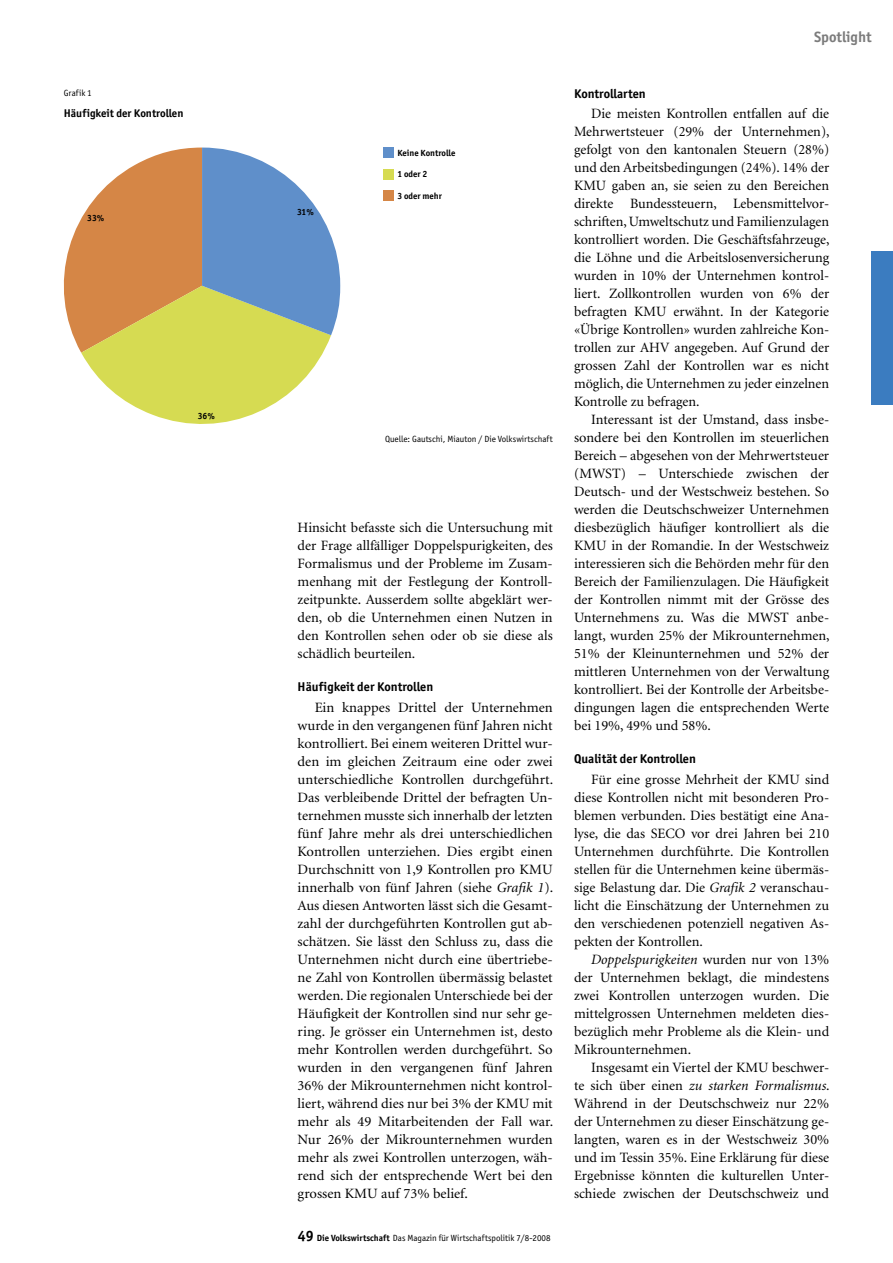
<style>
.page{position:relative;width:893px;height:1263px;background:#fff}
.page>*{position:absolute;margin:0;border:0;box-sizing:border-box;transform-origin:0 0}
.Rubriktitel_rechts{font:700 15px "Officina San ITC";color:#7c7c7c}
._03_Grundschrift{font:14.25px/18px "Minion";color:#000;text-align:justify}
._05_Zwischentitel_2{font:700 12.75px "Officina San ITC";color:#000}
._07a_Legende_Bold{font:700 11.25px "Officina San ITC";color:#000}
._08_Abbildungen{font:9px "Officina San ITC";color:#000}
.t1{font:700 9px "Officina San ITC";color:#000}
.s1{font-style:italic}
.s2{font-weight:700;font-size:15px}
.s3{font-weight:700}
</style>
<div class="page">
<div style="left:872px;top:252px;width:21px;height:153px;background:#3b7cc0"></div>
<svg style="left:63px;top:148px;width:277px;height:276px"></svg>
<div style="left:383px;top:148px;width:10px;height:10px;background:#5f8fca"></div>
<div style="left:383px;top:169px;width:10px;height:11px;background:#d6db52"></div>
<div style="left:383px;top:190px;width:10px;height:11px;background:#d58646"></div>
<p class="_08_Abbildungen" style="left:64px;top:87px;width:30px">Grafik 1</p>
<p class="_07a_Legende_Bold" style="left:64px;top:106px;width:121px">Häufigkeit der Kontrollen</p>
<p class="t1" style="left:87px;top:212px;width:19px">33%</p>
<p class="t1" style="left:198px;top:410px;width:19px">36%</p>
<p class="t1" style="left:397px;top:147px;width:60px">Keine Kontrolle</p>
<p class="t1" style="left:297px;top:206px;width:18px">31%</p>
<p class="t1" style="left:397px;top:169px;width:32px">1 oder 2</p>
<p class="t1" style="left:397px;top:190px;width:46px">3 oder mehr</p>
<p class="_08_Abbildungen" style="left:385px;top:434px;width:169px">Quelle: Gautschi, Miauton / Die Volkswirtschaft</p>
<p class="_03_Grundschrift" style="left:298px;top:518px;width:257px">Hinsicht befasste sich die Untersuchung mit der Frage allfälliger Doppelspurigkeiten, des Formalismus und der Probleme im Zusam&shy;menhang mit der Festlegung der Kontroll&shy;zeitpunkte. Ausserdem sollte abgeklärt wer&shy;den, ob die Unternehmen einen Nutzen in den Kontrollen sehen oder ob sie diese als schädlich beurteilen.</p>
<p class="_05_Zwischentitel_2" style="left:298px;top:678px;width:137px">Häufigkeit der Kontrollen</p>
<p class="_03_Grundschrift" style="left:298px;top:698px;width:257px;text-indent:17px">Ein knappes Drittel der Unternehmen wurde in den vergangenen fünf Jahren nicht kontrolliert. Bei einem weiteren Drittel wur&shy;den im gleichen Zeitraum eine oder zwei unterschiedliche Kontrollen durchgeführt.<br>Das verbleibende Drittel der befragten Un&shy;ternehmen musste sich innerhalb der letzten fünf Jahre mehr als drei unterschiedlichen Kontrollen unterziehen. Dies ergibt einen Durchschnitt von 1,9 Kontrollen pro KMU innerhalb von fünf Jahren (siehe <span class="s1">Grafik 1</span>).<br>Aus diesen Antworten lässt sich die Gesamt&shy;zahl der durchgeführten Kontrollen gut ab&shy;schätzen. Sie lässt den Schluss zu, dass die Unternehmen nicht durch eine übertriebe&shy;ne Zahl von Kontrollen übermässig belastet werden. Die regionalen Unterschiede bei der Häufigkeit der Kontrollen sind nur sehr ge&shy;ring. Je grösser ein Unternehmen ist, desto mehr Kontrollen werden durchgeführt. So wurden in den vergangenen fünf Jahren 36% der Mikrounternehmen nicht kontrol&shy;liert, während dies nur bei 3% der KMU mit mehr als 49 Mitarbeitenden der Fall war.<br>Nur 26% der Mikrounternehmen wurden mehr als zwei Kontrollen unterzogen, wäh&shy;rend sich der entsprechende Wert bei den grossen KMU auf 73% belief.</p>
<p class="_08_Abbildungen" style="left:298px;top:1232px;width:254px"><span class="s2">49</span> <span class="s3">Die Volkswirtschaft</span> Das Magazin für Wirtschaftspolitik 7/8-2008</p>
<p class="Rubriktitel_rechts" style="left:814px;top:27px;width:59px">Spotlight</p>
<p class="_05_Zwischentitel_2" style="left:574px;top:86px;width:73px">Kontrollarten</p>
<p class="_03_Grundschrift" style="left:574px;top:104px;width:257px;text-indent:17px">Die meisten Kontrollen entfallen auf die Mehrwertsteuer (29% der Unternehmen), gefolgt von den kantonalen Steuern (28%) und den Arbeitsbedingungen (24%). 14% der KMU gaben an, sie seien zu den Bereichen direkte Bundessteuern, Lebensmittelvor&shy;schriften, Umweltschutz und Familienzulagen kontrolliert worden. Die Geschäftsfahrzeuge, die Löhne und die Arbeitslosenversicherung wurden in 10% der Unternehmen kontrol&shy;liert. Zollkontrollen wurden von 6% der befragten KMU erwähnt. In der Kategorie «Übrige Kontrollen» wurden zahlreiche Kon&shy;trollen zur AHV angegeben. Auf Grund der grossen Zahl der Kontrollen war es nicht möglich, die Unternehmen zu jeder einzelnen Kontrolle zu befragen.</p>
<p class="_03_Grundschrift" style="left:574px;top:410px;width:257px;text-indent:17px">Interessant ist der Umstand, dass insbe&shy;sondere bei den Kontrollen im steuerlichen Bereich – abgesehen von der Mehrwertsteuer (MWST) – Unterschiede zwischen der Deutsch- und der Westschweiz bestehen. So werden die Deutschschweizer Unternehmen diesbezüglich häufiger kontrolliert als die KMU in der Romandie. In der Westschweiz interessieren sich die Behörden mehr für den Bereich der Familienzulagen. Die Häufigkeit der Kontrollen nimmt mit der Grösse des Unternehmens zu. Was die MWST anbe&shy;langt, wurden 25% der Mikrounternehmen, 51% der Kleinunternehmen und 52% der mittleren Unternehmen von der Verwaltung kontrolliert. Bei der Kontrolle der Arbeitsbe&shy;dingungen lagen die entsprechenden Werte bei 19%, 49% und 58%.</p>
<p class="_05_Zwischentitel_2" style="left:574px;top:750px;width:123px">Qualität der Kontrollen</p>
<p class="_03_Grundschrift" style="left:574px;top:770px;width:257px;text-indent:17px">Für eine grosse Mehrheit der KMU sind diese Kontrollen nicht mit besonderen Pro&shy;blemen verbunden. Dies bestätigt eine Ana&shy;lyse, die das SECO vor drei Jahren bei 210<br>Unternehmen durchführte. Die Kontrollen stellen für die Unternehmen keine übermäs&shy;sige Belastung dar. Die <span class="s1">Grafik 2</span> veranschau&shy;licht die Einschätzung der Unternehmen zu den verschiedenen potenziell negativen As&shy;pekten der Kontrollen.</p>
<p class="_03_Grundschrift" style="left:574px;top:950px;width:257px;text-indent:17px"><span class="s1">Doppelspurigkeiten</span> wurden nur von 13% der Unternehmen beklagt, die mindestens zwei Kontrollen unterzogen wurden. Die mittelgrossen Unternehmen meldeten dies&shy;bezüglich mehr Probleme als die Klein- und Mikrounternehmen.</p>
<p class="_03_Grundschrift" style="left:574px;top:1058px;width:257px;text-indent:17px">Insgesamt ein Viertel der KMU beschwer&shy;te sich über einen <span class="s1">zu starken Formalismus</span>.<br>Während in der Deutschschweiz nur 22% der Unternehmen zu dieser Einschätzung ge&shy;langten, waren es in der Westschweiz 30% und im Tessin 35%. Eine Erklärung für diese Ergebnisse könnten die kulturellen Unter&shy;schiede zwischen der Deutschschweiz und</p>
</div>
